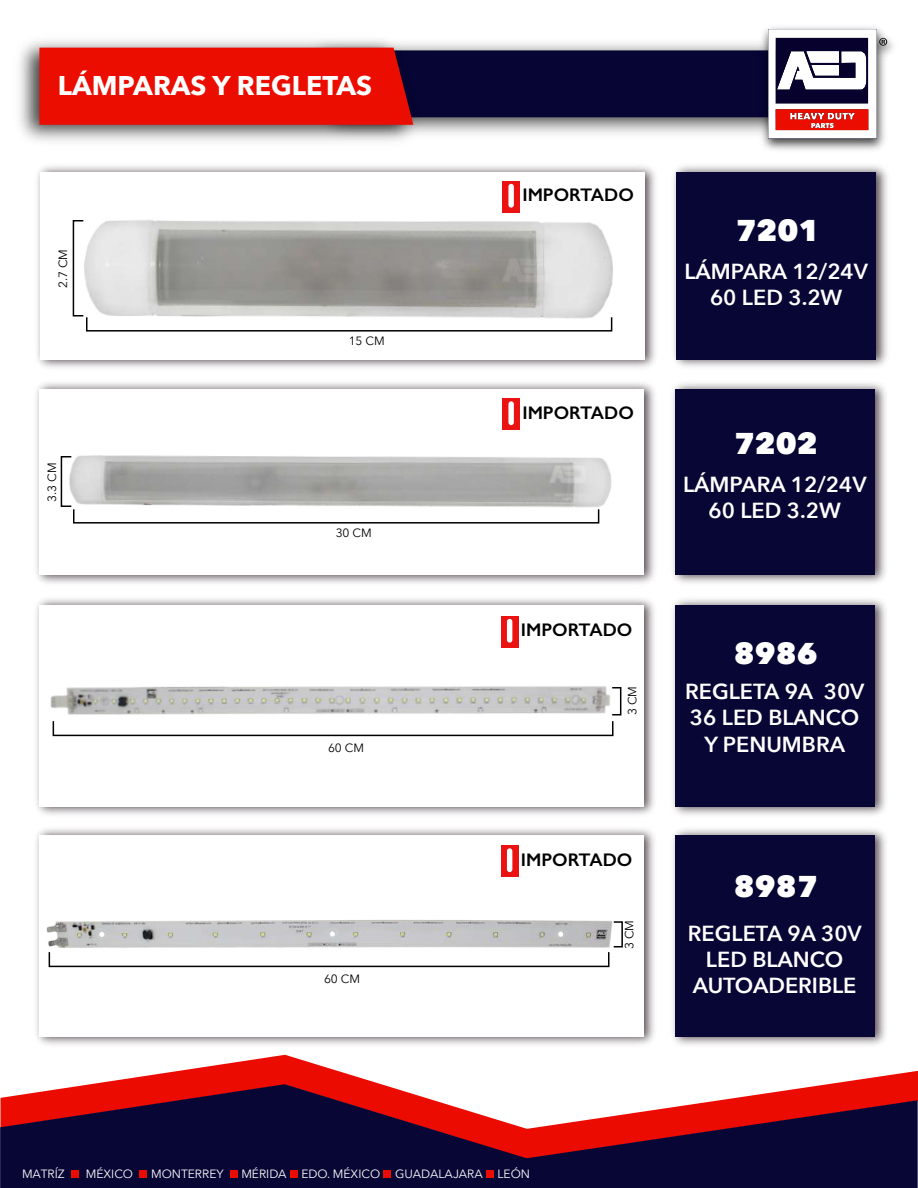
<style>
.page{position:relative;width:918px;height:1188px;background:#fff}
.page>*{position:absolute;margin:0;border:0;box-sizing:border-box;transform-origin:0 0}
.t1{font:800 30px "Avenir Next";color:#fff}
.t2{font:700 27px "Avenir Next";color:#fff}
.t3{font:600 21.75px/26.1px "Avenir Next";color:#fff;text-align:center}
.t4{font:600 18.3px "Gill Sans";color:#000}
.t5{font:12px "Avenir Next";color:#fff}
.t6{font:12px "Avenir Next";color:#000}
</style>
<div class="page">
<img style="left:19px;top:41px;width:383px;height:100px">
<svg style="left:722px;top:1071px;width:196px;height:29px"></svg>
<svg style="left:92px;top:1055px;width:288px;height:29px"></svg>
<svg style="left:624px;top:1100px;width:294px;height:88px;background:#410e2e"></svg>
<svg style="left:0;top:1084px;width:624px;height:104px;background:#562541"></svg>
<img style="left:762px;top:27px;width:131px;height:123px">
<svg style="left:39px;top:29px;width:848px;height:110px"></svg>
<div style="left:71px;top:1171px;width:8px;height:7px;background:#eb0b00"></div>
<div style="left:139px;top:1171px;width:8px;height:7px;background:#eb0b00"></div>
<div style="left:230px;top:1171px;width:8px;height:7px;background:#eb0b00"></div>
<div style="left:290px;top:1171px;width:7px;height:7px;background:#eb0b00"></div>
<div style="left:383px;top:1171px;width:8px;height:7px;background:#eb0b00"></div>
<div style="left:486px;top:1171px;width:8px;height:7px;background:#eb0b00"></div>
<img style="left:37px;top:165px;width:619px;height:203px">
<div style="left:41px;top:173px;width:604px;height:187px;background:#fff"></div>
<img style="left:673px;top:165px;width:215px;height:202px">
<div style="left:676px;top:172px;width:200px;height:188px;background:#070634"></div>
<img style="left:36px;top:382px;width:619px;height:202px">
<div style="left:40px;top:390px;width:604px;height:185px;background:#fff"></div>
<img style="left:672px;top:383px;width:214px;height:201px">
<div style="left:675px;top:389px;width:200px;height:186px;background:#070634"></div>
<img style="left:36px;top:598px;width:619px;height:217px">
<div style="left:40px;top:606px;width:604px;height:201px;background:#fff"></div>
<img style="left:672px;top:599px;width:214px;height:216px">
<div style="left:675px;top:605px;width:200px;height:202px;background:#070634"></div>
<img style="left:36px;top:828px;width:619px;height:217px">
<div style="left:40px;top:836px;width:604px;height:201px;background:#fff"></div>
<img style="left:672px;top:829px;width:214px;height:216px">
<div style="left:675px;top:835px;width:200px;height:202px;background:#070634"></div>
<img style="left:81px;top:209px;width:532px;height:115px">
<img style="left:72px;top:455px;width:540px;height:57px">
<div style="left:503px;top:181px;width:17px;height:31px;background:#ea1312"></div>
<div style="left:508px;top:184px;width:6px;height:24px;background:#fff;border-radius:3px"></div>
<div style="left:503px;top:398px;width:17px;height:32px;background:#ea1312"></div>
<div style="left:508px;top:401px;width:6px;height:24px;background:#fff;border-radius:3px"></div>
<div style="left:501px;top:616px;width:17px;height:31px;background:#ea1312"></div>
<div style="left:507px;top:619px;width:5px;height:24px;background:#fff;border-radius:3px"></div>
<div style="left:501px;top:845px;width:17px;height:32px;background:#ea1312"></div>
<div style="left:507px;top:848px;width:5px;height:24px;background:#fff;border-radius:3px"></div>
<img style="left:46px;top:920px;width:569px;height:33px">
<img style="left:50px;top:686px;width:561px;height:36px">
<div style="left:73px;top:220px;width:11px;height:96px;border:2px solid #000"></div>
<div style="left:61px;top:456px;width:11px;height:51px;border:2px solid #000"></div>
<div style="left:86px;top:317px;width:526px;height:15px;border:2px solid #000"></div>
<div style="left:73px;top:509px;width:526px;height:15px;border:2px solid #000"></div>
<div style="left:611px;top:687px;width:10px;height:29px;border:2px solid #000"></div>
<div style="left:613px;top:921px;width:10px;height:26px;border:2px solid #000"></div>
<div style="left:53px;top:720px;width:561px;height:16px;border:2px solid #000"></div>
<div style="left:49px;top:951px;width:560px;height:16px;border:2px solid #000"></div>
<p class="t2" style="left:58px;top:62px;width:316px">LÁMPARAS Y REGLETAS</p>
<p class="t6" style="left:53px;top:288px;width:41px;rotate:-90deg">2.7 CM</p>
<p class="t6" style="left:42px;top:502px;width:41px;rotate:-90deg">3.3 CM</p>
<p class="t6" style="left:349px;top:331px;width:38px">15 CM</p>
<p class="t6" style="left:336px;top:523px;width:38px">30 CM</p>
<p class="t6" style="left:328px;top:738px;width:38px">60 CM</p>
<p class="t6" style="left:324px;top:969px;width:38px">60 CM</p>
<p class="t4" style="left:522px;top:184px;width:113px">IMPORTADO</p>
<p class="t4" style="left:522px;top:402px;width:113px">IMPORTADO</p>
<p class="t4" style="left:521px;top:619px;width:113px">IMPORTADO</p>
<p class="t6" style="left:622px;top:715px;width:31px;rotate:-90deg">3 CM</p>
<p class="t4" style="left:521px;top:849px;width:113px">IMPORTADO</p>
<p class="t6" style="left:619px;top:949px;width:31px;rotate:-90deg">3 CM</p>
<h1 class="t1" style="left:735px;top:212px;width:85px">7201</h1>
<p class="t3" style="left:685px;top:258px;width:185px">LÁMPARA 12/24V<br>60 LED 3.2W</p>
<h1 class="t1" style="left:734px;top:425px;width:85px">7202</h1>
<p class="t3" style="left:683px;top:471px;width:185px">LÁMPARA 12/24V<br>60 LED 3.2W</p>
<h1 class="t1" style="left:734px;top:635px;width:85px">8986</h1>
<p class="t3" style="left:685px;top:678px;width:181px">REGLETA 9A 30V<br>36 LED BLANCO<br>Y PENUMBRA</p>
<h1 class="t1" style="left:734px;top:868px;width:85px">8987</h1>
<p class="t3" style="left:688px;top:920px;width:176px">REGLETA 9A 30V<br>LED BLANCO<br>AUTOADERIBLE</p>
<p class="t5" style="left:22px;top:1164px;width:44px">MATRÍZ</p>
<p class="t5" style="left:86px;top:1164px;width:49px">MÉXICO</p>
<p class="t5" style="left:151px;top:1164px;width:74px">MONTERREY</p>
<p class="t5" style="left:241px;top:1164px;width:140px">MÉRIDA EDO. MÉXICO</p>
<p class="t5" style="left:395px;top:1164px;width:136px">GUADALAJARA LEÓN</p>
</div>
